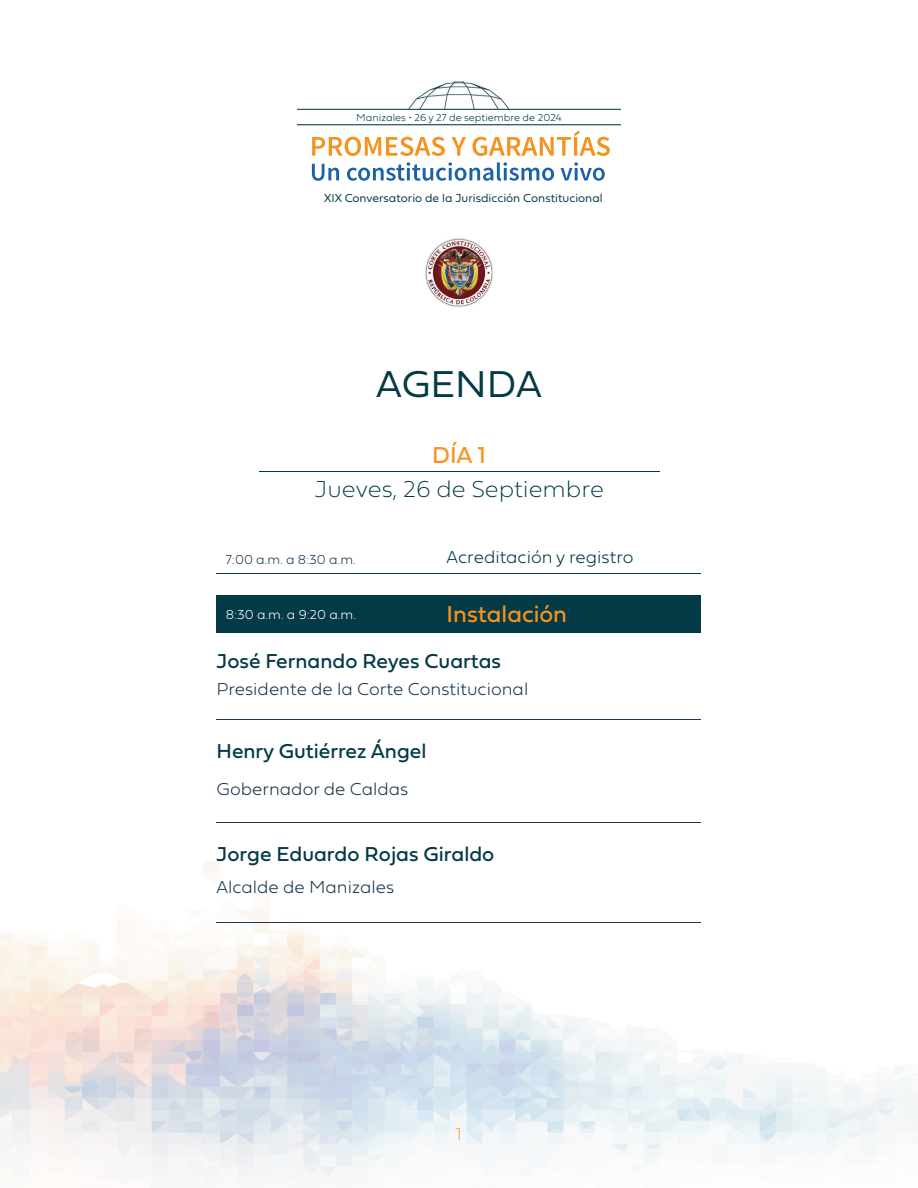
<style>
.page{position:relative;width:918px;height:1188px;background:#fff}
.page>*{position:absolute;margin:0;border:0;box-sizing:border-box;transform-origin:0 0}
.t1{font:39px "Fieldwork Geo Light";color:#033a46}
.t2{font:24px "Fieldwork Geo Hair";color:#033a46}
.t3{font:24px "Fieldwork Geo Regular";color:#f69220}
.t4{font:21px "Fieldwork Geo Regular";color:#033a46}
.t5{font:100 18px "Fieldwork Geo";color:#1b3752}
.t6{font:100 18px "Fieldwork Geo";color:#033a46}
.t7{font:18px "Fieldwork Geo Hair";color:#f69220}
.t8{font:100 13.5px "Fieldwork Geo";color:#1b3752}
.t9{font:100 13.5px "Fieldwork Geo";color:#fff}
.t10{font:12px "Fieldwork Geo Light";color:#033a46}
.t11{font:100 10.5px "Fieldwork Geo";color:#033a46}
</style>
<div class="page">
<img style="left:0;top:623px;width:918px;height:554px">
<img style="left:298px;top:81px;width:322px;height:29px">
<hr style="left:217px;top:573px;width:484px;height:1px;background:#033a46">
<hr style="left:259px;top:471px;width:400px;height:1px;background:#033a46">
<hr style="left:217px;top:720px;width:484px;height:1px;background:#1b3752">
<hr style="left:217px;top:822px;width:484px;height:1px;background:#1b3752">
<hr style="left:217px;top:922px;width:484px;height:1px;background:#1b3752">
<div style="left:217px;top:595px;width:484px;height:38px;background:#033a46"></div>
<img style="left:425px;top:238px;width:68px;height:69px">
<svg style="left:312px;top:137px;width:154px;height:19px"></svg>
<svg style="left:472px;top:131px;width:138px;height:25px"></svg>
<svg style="left:312px;top:162px;width:293px;height:19px"></svg>
<p class="t11" style="left:356px;top:110px;width:207px">Manizales • 26 y 27 de septiembre de 2024</p>
<p class="t10" style="left:324px;top:189px;width:280px">XIX Conversatorio de la Jurisdicción Constitucional</p>
<h1 class="t1" style="left:376px;top:353px;width:167px">AGENDA</h1>
<h2 class="t3" style="left:432px;top:436px;width:55px">DÍA 1</h2>
<h2 class="t2" style="left:315px;top:470px;width:291px">Jueves, 26 de Septiembre</h2>
<p class="t8" style="left:226px;top:549px;width:132px">7:00 a.m. a 8:30 a.m.</p>
<p class="t6" style="left:447px;top:543px;width:188px">Acreditación y registro</p>
<p class="t9" style="left:226px;top:604px;width:132px">8:30 a.m. a 9:20 a.m.</p>
<h2 class="t3" style="left:447px;top:595px;width:122px">Instalación</h2>
<p class="t4" style="left:217px;top:644px;width:286px">José Fernando Reyes Cuartas</p>
<p class="t5" style="left:217px;top:675px;width:313px">Presidente de la Corte Constitucional</p>
<p class="t4" style="left:217px;top:735px;width:211px">Henry Gutiérrez Ángel</p>
<p class="t5" style="left:217px;top:774px;width:193px">Gobernador de Caldas</p>
<p class="t4" style="left:217px;top:838px;width:279px">Jorge Eduardo Rojas Giraldo</p>
<p class="t5" style="left:217px;top:873px;width:179px">Alcalde de Manizales</p>
<p class="t7" style="left:456px;top:1120px;width:8px">1</p>
</div>
